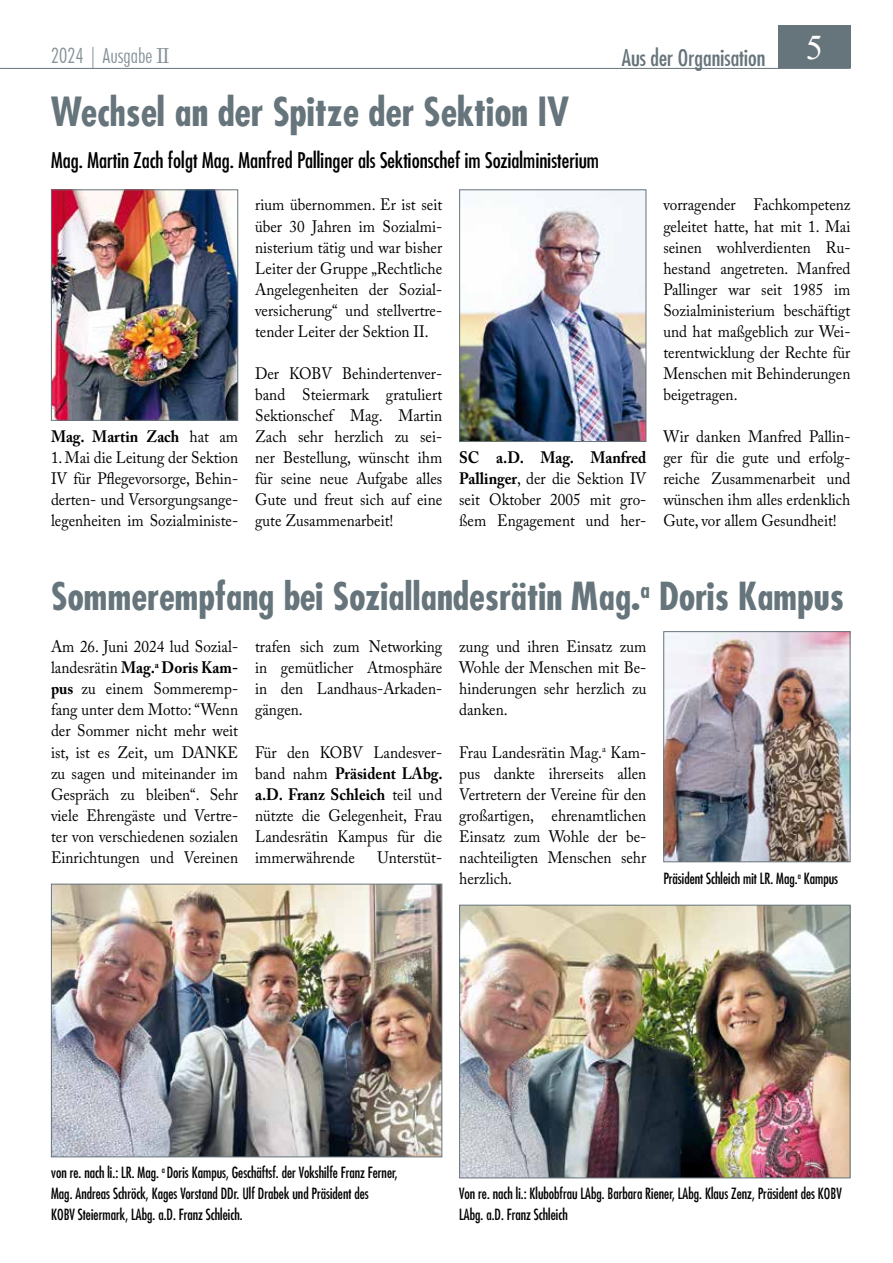
<style>
.page{position:relative;width:893px;height:1263px;background:#fff}
.page>*{position:absolute;margin:0;border:0;box-sizing:border-box;transform-origin:0 0}
.t1{font:700 condensed 39px "Futura";color:#66747b}
.t2{font:700 condensed 37.5px "Futura";color:#66747b}
.t3{font:condensed 22.5px "Futura";color:#66747b}
.t4{font:condensed 21px "Futura";color:#000}
.t5{font:300 condensed 21px "Futura BT";color:#849198}
.t6{font:16.5px/21px "Adobe Caslon Pro";color:#000;text-align:justify;scale:.92 1}
.t7{font:700 16.5px "Adobe Caslon Pro";color:#000;scale:.92 1}
.t8{font:condensed 15px/21px "Futura";color:#000;scale:.94 1}
.s1{font-family:"Adobe Caslon Pro";font-weight:400;font-stretch:normal}
.s2{font-weight:400}
.s3{font-weight:700}
</style>
<div class="page">
<hr style="left:2px;top:68px;width:848px;height:1px;background:#66747b">
<div style="left:778px;top:26px;width:72px;height:42px;background:#66747b"></div>
<img style="left:53px;top:191px;width:183px;height:228px">
<div style="left:51px;top:189px;width:187px;height:232px;border:1px solid #66747b"></div>
<img style="left:461px;top:907px;width:387px;height:269px">
<div style="left:459px;top:905px;width:391px;height:273px;border:1px solid #66747b"></div>
<img style="left:461px;top:191px;width:183px;height:249px">
<div style="left:459px;top:189px;width:187px;height:253px;border:1px solid #66747b"></div>
<img style="left:53px;top:886px;width:387px;height:269px">
<div style="left:51px;top:884px;width:391px;height:273px;border:1px solid #66747b"></div>
<img style="left:665px;top:633px;width:183px;height:227px">
<div style="left:663px;top:631px;width:187px;height:231px;border:1px solid #66747b"></div>
<p class="t5" style="left:51px;top:43px;width:120px">2024 | Ausgabe <span class="s1">II</span></p>
<h3 class="t3" style="left:622px;top:43px;width:203px">Aus der Organisation <sup>5</sup></h3>
<h1 class="t1" style="left:51px;top:87px;width:520px">Wechsel an der Spitze der Sektion IV</h1>
<p class="t4" style="left:51px;top:147px;width:550px">Mag. Martin Zach folgt Mag. Manfred Pallinger als Sektionschef im Sozialministerium</p>
<p class="t7" style="left:51px;top:427px;width:205px">Mag. Martin Zach <span class="s2">hat am</span></p>
<p class="t6" style="left:51px;top:447px;width:205px">1. Mai die Leitung der Sektion IV für Pflegevorsorge, Behin&shy;derten- und Versorgungsange&shy;legenheiten im Sozialministe-</p>
<p class="t6" style="left:255px;top:194px;width:205px">rium übernommen. Er ist seit über 30 Jahren im Sozialmi&shy;nisterium tätig und war bisher Leiter der Gruppe „Rechtliche Angelegenheiten der Sozial&shy;versicherung“ und stellvertre&shy;tender Leiter der Sektion II.</p>
<p class="t6" style="left:255px;top:363px;width:205px">Der KOBV Behindertenver&shy;band Steiermark gratuliert Sektionschef Mag. Martin Zach sehr herzlich zu sei&shy;ner Bestellung, wünscht ihm für seine neue Aufgabe alles Gute und freut sich auf eine gute Zusammenarbeit!</p>
<p class="t6" style="left:459px;top:447px;width:205px"><span class="s3">SC a.D. Mag. Manfred Pallinger</span>, der die Sektion IV seit Oktober 2005 mit gro&shy;ßem Engagement und her-</p>
<p class="t6" style="left:663px;top:194px;width:205px">vorragender Fachkompetenz geleitet hatte, hat mit 1. Mai seinen wohlverdienten Ru&shy;hestand angetreten. Manfred Pallinger war seit 1985 im Sozialministerium beschäftigt und hat maßgeblich zur Wei&shy;terentwicklung der Rechte für Menschen mit Behinderungen beigetragen.</p>
<p class="t6" style="left:663px;top:426px;width:205px">Wir danken Manfred Pallin&shy;ger für die gute und erfolg&shy;reiche Zusammenarbeit und wünschen ihm alles erdenklich Gute, vor allem Gesundheit!</p>
<h2 class="t2" style="left:51px;top:572px;width:794px">Sommerempfang bei Soziallandesrätin Mag.<sup>a</sup> Doris Kampus</h2>
<p class="t6" style="left:51px;top:636px;width:205px">Am 26. Juni 2024 lud Sozial&shy;landesrätin <span class="s3">Mag.</span><sup>a</sup> <span class="s3">Doris Kam&shy;pus</span> zu einem Sommeremp&shy;fang unter dem Motto: “Wenn der Sommer nicht mehr weit ist, ist es Zeit, um DANKE zu sagen und miteinander im Gespräch zu bleiben“. Sehr viele Ehrengäste und Vertre&shy;ter von verschiedenen sozialen Einrichtungen und Vereinen</p>
<p class="t6" style="left:255px;top:636px;width:205px">trafen sich zum Networking in gemütlicher Atmosphäre in den Landhaus-Arkaden&shy;gängen.</p>
<p class="t6" style="left:459px;top:636px;width:205px">zung und ihren Einsatz zum Wohle der Menschen mit Be&shy;hinderungen sehr herzlich zu danken.</p>
<p class="t6" style="left:459px;top:741px;width:205px">Frau Landesrätin Mag.<sup>a</sup> Kam&shy;pus dankte ihrerseits allen Vertretern der Vereine für den großartigen, ehrenamtlichen Einsatz zum Wohle der be&shy;nachteiligten Menschen sehr herzlich.</p>
<p class="t6" style="left:255px;top:741px;width:205px">Für den KOBV Landesver&shy;band nahm <span class="s3">Präsident LAbg. a.D. Franz Schleich</span> teil und nützte die Gelegenheit, Frau Landesrätin Kampus für die immerwährende</p>
<p class="t6" style="left:377px;top:846px;width:72px">Unterstüt-</p>
<p class="t8" style="left:663px;top:867px;width:187px">Präsident Schleich mit LR. Mag.<sup>a</sup> Kampus</p>
<p class="t8" style="left:51px;top:1162px;width:370px">von re. nach li.: LR. Mag. <sup>a</sup> Doris Kampus, Geschäftsf. der Vokshilfe Franz Ferner,<br>Mag. Andreas Schröck, Kages Vorstand DDr. Ulf Drabek und Präsident des<br>KOBV Steiermark, LAbg. a.D. Franz Schleich.</p>
<p class="t8" style="left:459px;top:1183px;width:409px">Von re. nach li.: Klubobfrau LAbg. Barbara Riener, LAbg. Klaus Zenz, Präsident des KOBV<br>LAbg. a.D. Franz Schleich</p>
</div>
